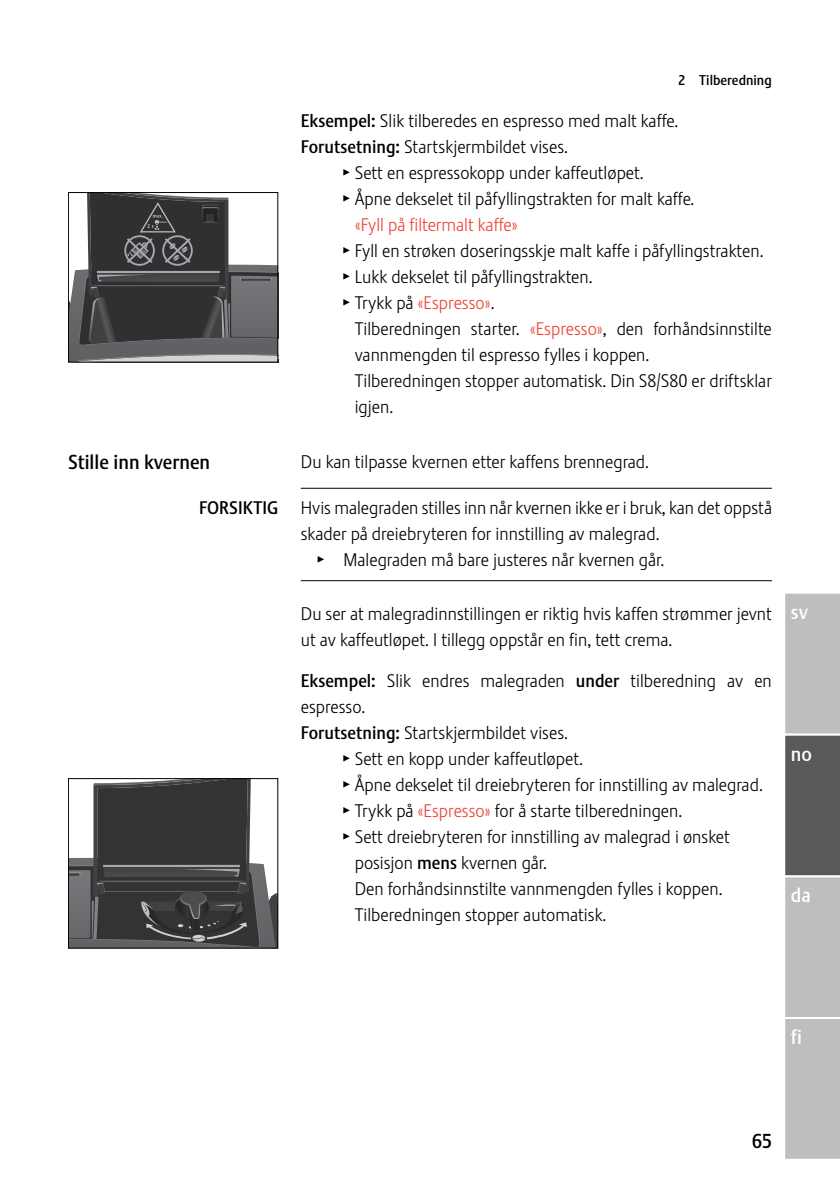
<style>
.page{position:relative;width:840px;height:1191px;background:#fff}
.page>*{position:absolute;margin:0;border:0;box-sizing:border-box;transform-origin:0 0}
.t1{font:20px "Stalemate Pro 2 J Medium";color:#000}
.t2{font:20px "Stalemate LF";color:#fff}
.t3{font:18px/26px "Stalemate Pro 2 J Light";color:#000}
.t4{font:18px "Stalemate Pro 2 J Light";color:#ef4135}
.t5{font:18px "Stalemate Pro 2 J Medium";color:#000}
.t6{font:14px "Stalemate Pro 2 J Medium";color:#000}
.s1{font-family:"Stalemate Pro 2 J Medium"}
.s2{font-family:"Jura Pict 2006"}
.s3{font-family:"Jura Pict 2006";color:#000}
.s4{color:#000}
.s5{color:#ef4135}
</style>
<div class="page">
<svg style="left:785px;top:593px;width:54px;height:566px;background:#a4a6a8"></svg>
<hr style="left:300px;top:488px;width:471px;height:1px;background:#000">
<hr style="left:300px;top:580px;width:471px;height:1px;background:#000">
<svg style="left:70px;top:194px;width:206px;height:166px;background:#656566"></svg>
<div style="left:68px;top:192px;width:210px;height:170px;border:1px solid #000"></div>
<svg style="left:70px;top:780px;width:206px;height:166px;background:#59595b"></svg>
<div style="left:68px;top:778px;width:210px;height:170px;border:1px solid #000"></div>
<p class="t1" style="left:68px;top:450px;width:143px">Stille inn kvernen</p>
<p class="t5" style="left:199px;top:496px;width:80px">FORSIKTIG</p>
<p class="t6" style="left:678px;top:72px;width:95px">2 Tilberedning</p>
<p class="t3" style="left:300px;top:108px;width:379px"><span class="s1">Eksempel:</span> Slik tilberedes en espresso med malt kaffe.</p>
<p class="t3" style="left:300px;top:134px;width:269px"><span class="s1">Forutsetning:</span> Startskjermbildet vises.</p>
<p class="t3" style="left:343px;top:160px;width:302px"><span class="s2">T</span> Sett en espressokopp under kaffeutløpet.</p>
<p class="t3" style="left:343px;top:186px;width:352px"><span class="s2">T</span> Åpne dekselet til påfyllingstrakten for malt kaffe.</p>
<p class="t4" style="left:354px;top:214px;width:164px">«Fyll på filtermalt kaffe»</p>
<p class="t3" style="left:343px;top:238px;width:421px"><span class="s2">T</span> Fyll en strøken doseringsskje malt kaffe i påfyllingstrakten.</p>
<p class="t3" style="left:343px;top:264px;width:251px"><span class="s2">T</span> Lukk dekselet til påfyllingstrakten.</p>
<p class="t4" style="left:343px;top:292px;width:153px"><span class="s3">T</span> <span class="s4">Trykk på</span> «Espresso»<span class="s4">.</span></p>
<p class="t3" style="left:354px;top:316px;width:418px">Tilberedningen starter. <span class="s5">«Espresso»</span>, den forhåndsinnstilte</p>
<p class="t3" style="left:354px;top:342px;width:296px">vannmengden til espresso fylles i koppen.</p>
<p class="t3" style="left:354px;top:368px;width:418px">Tilberedningen stopper automatisk. Din S8/S80 er driftsklar</p>
<p class="t3" style="left:354px;top:394px;width:40px">igjen.</p>
<p class="t3" style="left:300px;top:448px;width:349px">Du kan tilpasse kvernen etter kaffens brennegrad.</p>
<p class="t3" style="left:300px;top:494px;width:472px">Hvis malegraden stilles inn når kvernen ikke er i bruk, kan det oppstå</p>
<p class="t3" style="left:300px;top:520px;width:360px">skader på dreiebryteren for innstilling av malegrad.</p>
<p class="t3" style="left:317px;top:546px;width:348px"><span class="s2">T</span> Malegraden må bare justeres når kvernen går.</p>
<p class="t3" style="left:300px;top:601px;width:472px">Du ser at malegradinnstillingen er riktig hvis kaffen strømmer jevnt ut av kaffeutløpet. I tillegg oppstår en fin, tett crema.</p>
<p class="t3" style="left:300px;top:667px;width:472px"><span class="s1">Eksempel:</span> Slik endres malegraden <span class="s1">under</span> tilberedning av en</p>
<p class="t3" style="left:300px;top:693px;width:66px">espresso.</p>
<p class="t3" style="left:300px;top:719px;width:269px"><span class="s1">Forutsetning:</span> Startskjermbildet vises.</p>
<p class="t3" style="left:343px;top:745px;width:241px"><span class="s2">T</span> Sett en kopp under kaffeutløpet.</p>
<p class="t3" style="left:343px;top:771px;width:421px"><span class="s2">T</span> Åpne dekselet til dreiebryteren for innstilling av malegrad.</p>
<p class="t3" style="left:343px;top:797px;width:340px"><span class="s2">T</span> Trykk på <span class="s5">«Espresso»</span> for å starte tilberedningen.</p>
<p class="t3" style="left:343px;top:823px;width:388px"><span class="s2">T</span> Sett dreiebryteren for innstilling av malegrad i ønsket</p>
<p class="t3" style="left:354px;top:849px;width:194px">posisjon <span class="s1">mens</span> kvernen går.</p>
<p class="t3" style="left:354px;top:875px;width:369px">Den forhåndsinnstilte vannmengden fylles i koppen.</p>
<p class="t3" style="left:354px;top:901px;width:253px">Tilberedningen stopper automatisk.</p>
<p class="t2" style="left:790px;top:599px;width:19px">sv</p>
<p class="t2" style="left:790px;top:741px;width:23px">no</p>
<p class="t2" style="left:790px;top:883px;width:22px">da</p>
<p class="t2" style="left:790px;top:1025px;width:12px">fi</p>
<p class="t1" style="left:751px;top:1129px;width:22px">65</p>
</div>
